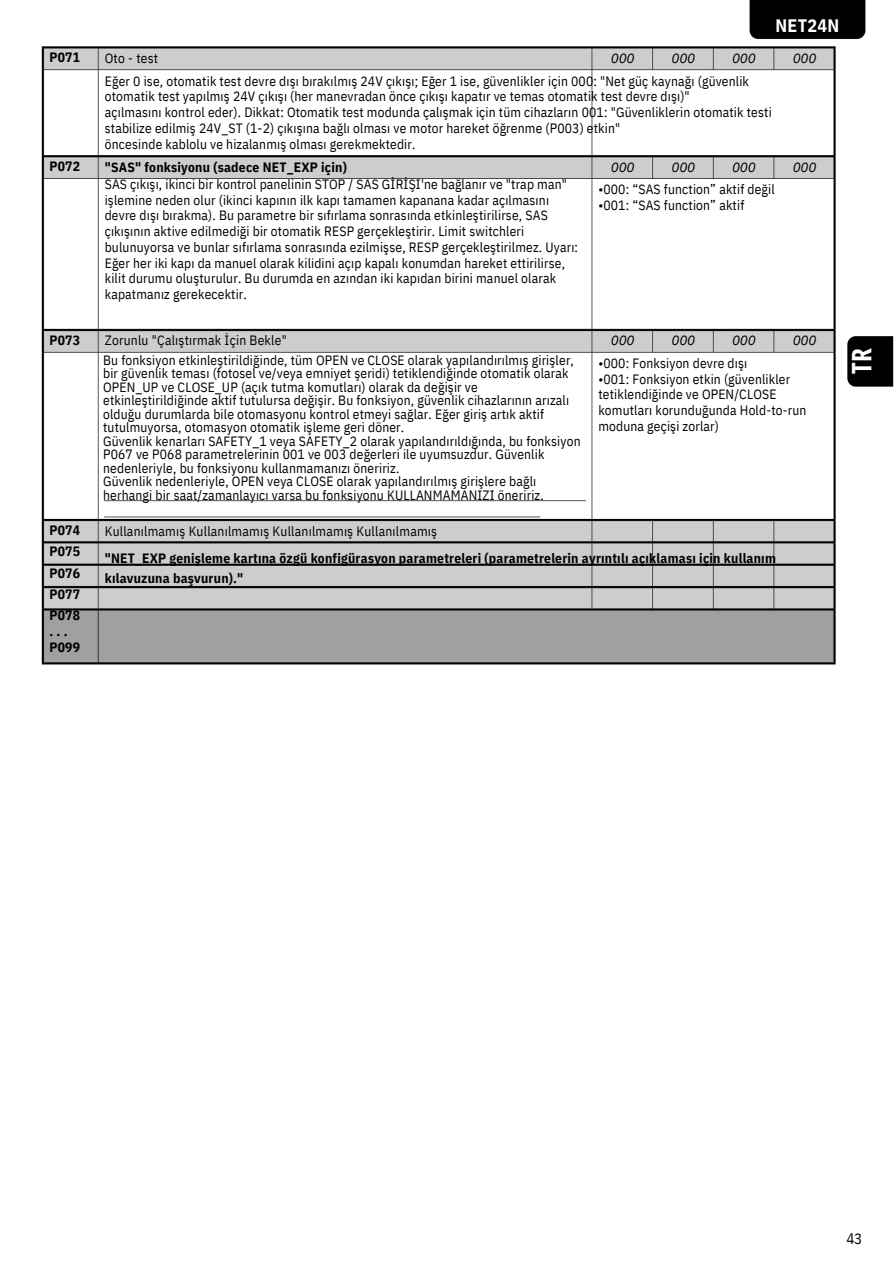
<style>
.page{position:relative;width:894px;height:1264px;background:#fff}
.page>*{position:absolute;margin:0;border:0;box-sizing:border-box;transform-origin:0 0}
.t1{font:700 27px "Open Sans Condensed";color:#fff}
.t2{font:700 18px "IBM Plex Sans Cond";letter-spacing:.015em;color:#fff}
.t3{font:15px "IBM Plex Sans Cond";color:#000}
.t4{font:13.5px/15.8px "IBM Plex Sans Cond";letter-spacing:.01em;color:#000}
.t5{font:700 13.5px/21.3px "IBM Plex Sans Cond";letter-spacing:.015em;color:#000;text-align:justify}
.t6{font:italic 13.5px "IBM Plex Sans";letter-spacing:-.015em;color:#000}
</style>
<div class="page">
<img style="left:41px;top:0;width:852px;height:665px">
<p class="t2" style="left:775px;top:13px;width:65px">NET24N</p>
<h3 class="t5" style="left:49px;top:47px;width:32px">P071</h3>
<p class="t4" style="left:105px;top:50px;width:55px">Oto - test</p>
<p class="t6" style="left:610px;top:49px;width:25px">000</p>
<p class="t6" style="left:671px;top:49px;width:25px">000</p>
<p class="t6" style="left:731px;top:49px;width:25px">000</p>
<p class="t6" style="left:792px;top:49px;width:25px">000</p>
<p class="t4" style="left:105px;top:73px;width:668px">Eğer 0 ise, otomatik test devre dışı bırakılmış 24V çıkışı; Eğer 1 ise, güvenlikler için 000: "Net güç kaynağı (güvenlik otomatik test yapılmış 24V çıkışı (her manevradan önce çıkışı kapatır ve temas otomatik test devre dışı)"<br>açılmasını kontrol eder). Dikkat: Otomatik test modunda çalışmak için tüm cihazların 001: "Güvenliklerin otomatik testi stabilize edilmiş 24V_ST (1-2) çıkışına bağlı olması ve motor hareket öğrenme (P003) etkin"<br>öncesinde kablolu ve hizalanmış olması gerekmektedir.</p>
<p class="t5" style="left:49px;top:155px;width:32px">P072</p>
<p class="t5" style="left:105px;top:156px;width:243px">"SAS" fonksiyonu (sadece NET_EXP için)</p>
<p class="t4" style="left:105px;top:176px;width:475px">SAS çıkışı, ikinci bir kontrol panelinin STOP / SAS GİRİŞI'ne bağlanır ve "trap man" işlemine neden olur (ikinci kapının ilk kapı tamamen kapanana kadar açılmasını devre dışı bırakma). Bu parametre bir sıfırlama sonrasında etkinleştirilirse, SAS çıkışının aktive edilmediği bir otomatik RESP gerçekleştirir. Limit switchleri bulunuyorsa ve bunlar sıfırlama sonrasında ezilmişse, RESP gerçekleştirilmez. Uyarı:<br>Eğer her iki kapı da manuel olarak kilidini açıp kapalı konumdan hareket ettirilirse, kilit durumu oluşturulur. Bu durumda en azından iki kapıdan birini manuel olarak kapatmanız gerekecektir.</p>
<p class="t6" style="left:610px;top:158px;width:25px">000</p>
<p class="t6" style="left:671px;top:158px;width:25px">000</p>
<p class="t6" style="left:731px;top:158px;width:25px">000</p>
<h1 class="t6" style="left:792px;top:158px;width:25px">000</h1>
<p class="t4" style="left:598px;top:181px;width:178px">•000: “SAS function” aktif değil</p>
<p class="t4" style="left:598px;top:197px;width:147px">•001: “SAS function” aktif</p>
<p class="t5" style="left:49px;top:329px;width:32px">P073</p>
<p class="t4" style="left:105px;top:332px;width:184px">Zorunlu "Çalıştırmak İçin Bekle"</p>
<h3 class="t4" style="left:103px;top:353px;width:479px;line-height:13.5px">Bu fonksiyon etkinleştirildiğinde, tüm OPEN ve CLOSE olarak yapılandırılmış girişler, bir güvenlik teması (fotosel ve/veya emniyet şeridi) tetiklendiğinde otomatik olarak OPEN_UP ve CLOSE_UP (açık tutma komutları) olarak da değişir ve etkinleştirildiğinde aktif tutulursa değişir. Bu fonksiyon, güvenlik cihazlarının arızalı olduğu durumlarda bile otomasyonu kontrol etmeyi sağlar. Eğer giriş artık aktif tutulmuyorsa, otomasyon otomatik işleme geri döner.<br>Güvenlik kenarları SAFETY_1 veya SAFETY_2 olarak yapılandırıldığında, bu fonksiyon P067 ve P068 parametrelerinin 001 ve 003 değerleri ile uyumsuzdur. Güvenlik nedenleriyle, bu fonksiyonu kullanmamanızı öneririz.<br>Güvenlik nedenleriyle, OPEN veya CLOSE olarak yapılandırılmış girişlere bağlı herhangi bir saat/zamanlayıcı varsa bu fonksiyonu KULLANMAMANIZI öneririz.</h3>
<p class="t6" style="left:610px;top:331px;width:25px">000</p>
<h3 class="t6" style="left:671px;top:331px;width:25px">000</h3>
<p class="t6" style="left:731px;top:331px;width:25px">000</p>
<p class="t6" style="left:792px;top:331px;width:25px">000</p>
<p class="t4" style="left:598px;top:355px;width:150px">•000: Fonksiyon devre dışı</p>
<p class="t4" style="left:598px;top:370px;width:209px">•001: Fonksiyon etkin (güvenlikler tetiklendiğinde ve OPEN/CLOSE komutları korunduğunda Hold-to-run moduna geçişi zorlar)</p>
<h2 class="t1" style="left:842px;top:374px;width:27px;rotate:-90deg">TR</h2>
<p class="t5" style="left:49px;top:519px;width:32px">P074<br>P075<br>P076<br>P077<br>P078</p>
<p class="t5" style="left:49px;top:623px;width:32px;line-height:15.8px">...<br>P099</p>
<p class="t4" style="left:105px;top:522px;width:334px">Kullanılmamış Kullanılmamış Kullanılmamış Kullanılmamış</p>
<p class="t5" style="left:105px;top:547px;width:672px">"NET_EXP genişleme kartına özgü konfigürasyon parametreleri (parametrelerin ayrıntılı açıklaması için kullanım</p>
<p class="t5" style="left:105px;top:567px;width:140px">kılavuzuna başvurun)."</p>
<h3 class="t3" style="left:846px;top:1228px;width:17px">43</h3>
</div>
